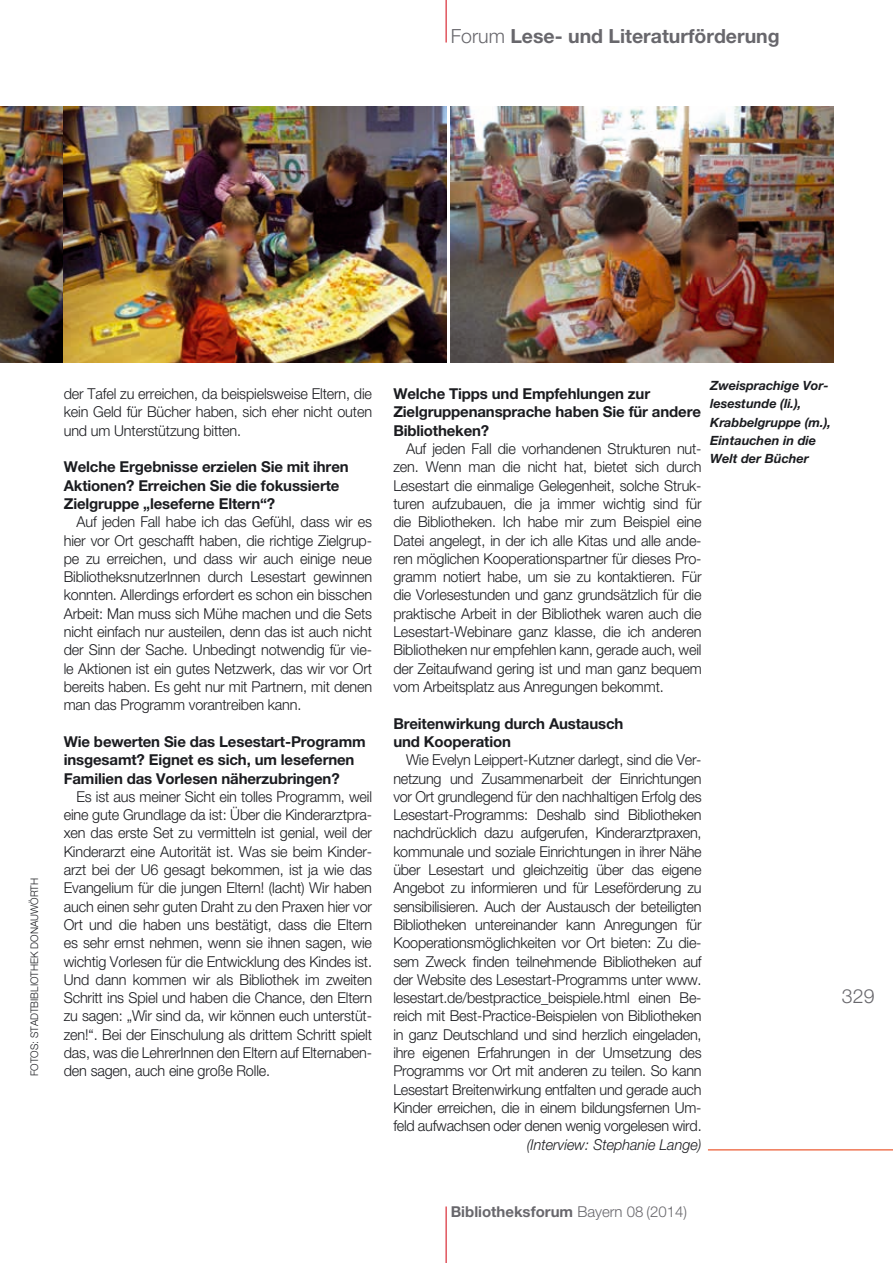
<style>
.page{position:relative;width:893px;height:1263px;background:#fff}
.page>*{position:absolute;margin:0;border:0;box-sizing:border-box;transform-origin:0 0}
.t1{font:700 19.5px "Helvetica Neue";color:#68676c}
.t2{font:300 19.5px "Helvetica Neue";color:#68676c}
.t3{font:300 15px/18.3px "Helvetica Neue";letter-spacing:-.01em;color:#1b1c20;text-align:justify;scale:.96 1}
.t4{font:700 15px/18.3px "Helvetica Neue";letter-spacing:-.01em;color:#1b1c20}
.t5{font:700 15px "Helvetica Neue";color:#68676c}
.t6{font:italic 300 15px "Helvetica Neue";color:#1b1c20;scale:.96 1}
.t7{font:italic 700 12.75px/18.3px "Helvetica Neue";color:#1b1c20}
.t8{font:300 10.5px "Helvetica Neue";color:#1b1c20;scale:.96 1}
.s1{font-weight:300}
</style>
<div class="page">
<img style="left:0;top:106px;width:446px;height:256px">
<img style="left:451px;top:106px;width:382px;height:256px">
<hr style="left:708px;top:1149px;width:185px;height:1px;background:#e83400">
<hr style="left:446px;top:0;width:1px;height:43px;background:#d1010e">
<hr style="left:446px;top:1206px;width:1px;height:57px;background:#d1010e">
<h1 class="t1" style="left:451px;top:24px;width:331px"><span class="s1">Forum</span> Lese- und Literaturförderung</h1>
<p class="t8" style="left:28px;top:1076px;width:208px;rotate:-90deg">FOTOS: STADTBIBLIOTHEK DONAUWÖRTH</p>
<p class="t3" style="left:64px;top:384px;width:323px">der Tafel zu erreichen, da beispielsweise Eltern, die kein Geld für Bücher haben, sich eher nicht outen und um Unterstützung bitten.</p>
<p class="t4" style="left:64px;top:457px;width:286px">Welche Ergebnisse erzielen Sie mit ihren<br>Aktionen? Erreichen Sie die fokussierte<br>Zielgruppe „leseferne Eltern“?</p>
<p class="t3" style="left:64px;top:512px;width:323px;text-indent:13px">Auf jeden Fall habe ich das Gefühl, dass wir es hier vor Ort geschafft haben, die richtige Zielgrup&shy;pe zu erreichen, und dass wir auch einige neue BibliotheksnutzerInnen durch Lesestart gewinnen konnten. Allerdings erfordert es schon ein bisschen Arbeit: Man muss sich Mühe machen und die Sets nicht einfach nur austeilen, denn das ist auch nicht der Sinn der Sache. Unbedingt notwendig für vie&shy;le Aktionen ist ein gutes Netzwerk, das wir vor Ort bereits haben. Es geht nur mit Partnern, mit denen man das Programm vorantreiben kann.</p>
<p class="t4" style="left:64px;top:732px;width:304px">Wie bewerten Sie das Lesestart-Programm insgesamt? Eignet es sich, um lesefernen<br>Familien das Vorlesen näherzubringen?</p>
<p class="t3" style="left:64px;top:787px;width:323px;text-indent:13px">Es ist aus meiner Sicht ein tolles Programm, weil eine gute Grundlage da ist: Über die Kinderarztpra&shy;xen das erste Set zu vermitteln ist genial, weil der Kinderarzt eine Autorität ist. Was sie beim Kinder&shy;arzt bei der U6 gesagt bekommen, ist ja wie das Evangelium für die jungen Eltern! (lacht) Wir haben auch einen sehr guten Draht zu den Praxen hier vor Ort und die haben uns bestätigt, dass die Eltern es sehr ernst nehmen, wenn sie ihnen sagen, wie wichtig Vorlesen für die Entwicklung des Kindes ist.<br>Und dann kommen wir als Bibliothek im zweiten Schritt ins Spiel und haben die Chance, den Eltern zu sagen: „Wir sind da, wir können euch unterstüt&shy;zen!“. Bei der Einschulung als drittem Schritt spielt das, was die LehrerInnen den Eltern auf Elternaben&shy;den sagen, auch eine große Rolle.</p>
<p class="t7" style="left:710px;top:376px;width:122px">Zweisprachige Vor&shy;lesestunde (li.),<br>Krabbelgruppe (m.),<br>Eintauchen in die<br>Welt der Bücher</p>
<p class="t4" style="left:393px;top:384px;width:309px">Welche Tipps und Empfehlungen zur<br>Zielgruppenansprache haben Sie für andere<br>Bibliotheken?</p>
<p class="t3" style="left:393px;top:439px;width:323px;text-indent:13px">Auf jeden Fall die vorhandenen Strukturen nut&shy;zen. Wenn man die nicht hat, bietet sich durch Lesestart die einmalige Gelegenheit, solche Struk&shy;turen aufzubauen, die ja immer wichtig sind für die Bibliotheken. Ich habe mir zum Beispiel eine Datei angelegt, in der ich alle Kitas und alle ande&shy;ren möglichen Kooperationspartner für dieses Pro&shy;gramm notiert habe, um sie zu kontaktieren. Für die Vorlesestunden und ganz grundsätzlich für die praktische Arbeit in der Bibliothek waren auch die Lesestart-Webinare ganz klasse, die ich anderen Bibliotheken nur empfehlen kann, gerade auch, weil der Zeitaufwand gering ist und man ganz bequem vom Arbeitsplatz aus Anregungen bekommt.</p>
<p class="t4" style="left:393px;top:714px;width:232px">Breitenwirkung durch Austausch und Kooperation</p>
<p class="t3" style="left:393px;top:750px;width:323px;text-indent:13px">Wie Evelyn Leippert-Kutzner darlegt, sind die Ver&shy;netzung und Zusammenarbeit der Einrichtungen vor Ort grundlegend für den nachhaltigen Erfolg des Lesestart-Programms: Deshalb sind Bibliotheken nachdrücklich dazu aufgerufen, Kinderarztpraxen, kommunale und soziale Einrichtungen in ihrer Nähe über Lesestart und gleichzeitig über das eigene Angebot zu informieren und für Leseförderung zu sensibilisieren. Auch der Austausch der beteiligten Bibliotheken untereinander kann Anregungen für Kooperationsmöglichkeiten vor Ort bieten: Zu die&shy;sem Zweck finden teilnehmende Bibliotheken auf der Website des Lesestart-Programms unter www. lesestart.de/bestpractice_beispiele.html einen Be&shy;reich mit Best-Practice-Beispielen von Bibliotheken in ganz Deutschland und sind herzlich eingeladen, ihre eigenen Erfahrungen in der Umsetzung des Programms vor Ort mit anderen zu teilen. So kann Lesestart Breitenwirkung entfalten und gerade auch Kinder erreichen, die in einem bildungsfernen Um&shy;feld aufwachsen oder denen wenig vorgelesen wird.</p>
<p class="t6" style="left:527px;top:1135px;width:183px">(Interview: Stephanie Lange)</p>
<h1 class="t2" style="left:842px;top:984px;width:34px">329</h1>
<p class="t5" style="left:451px;top:1202px;width:238px">Bibliotheksforum <span class="s1">Bayern 08 (2014)</span></p>
</div>
